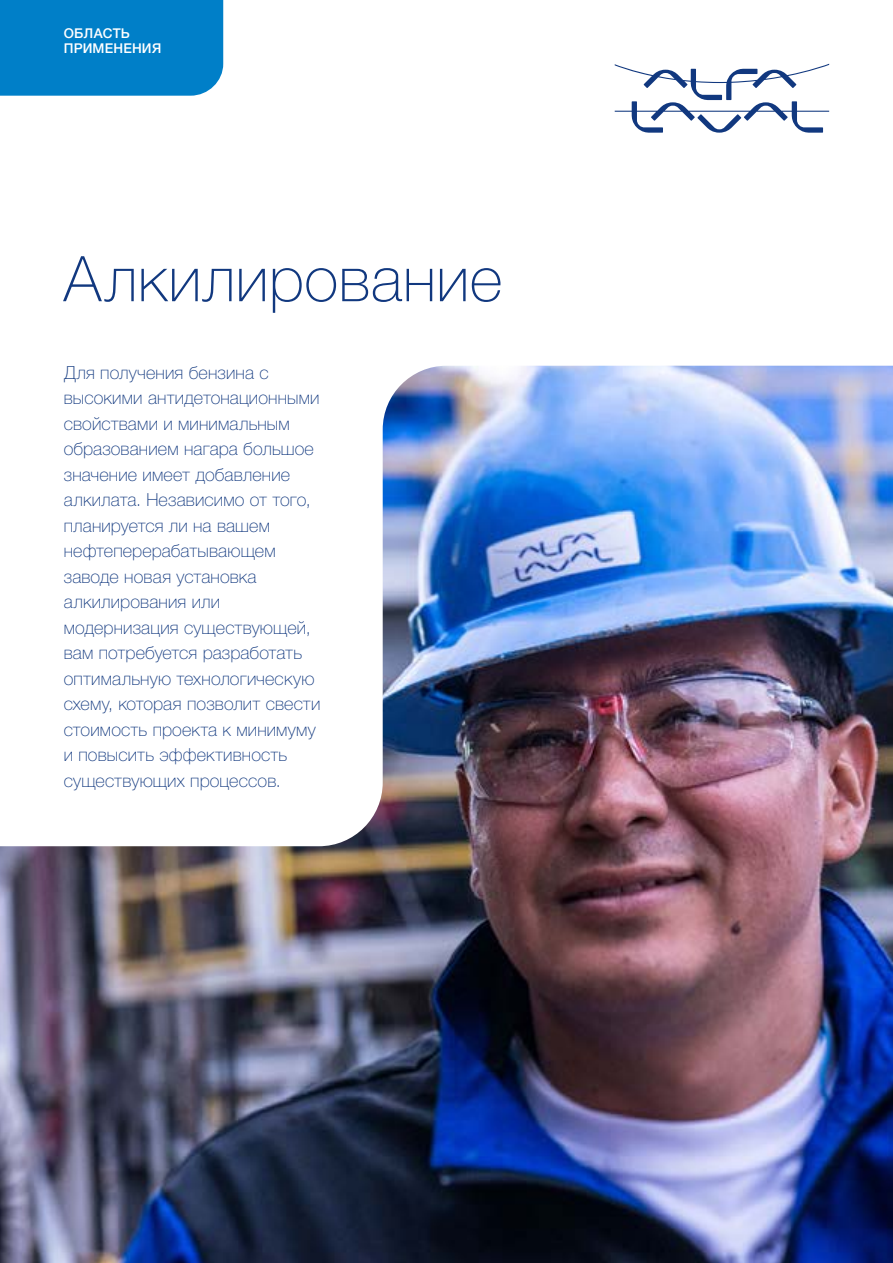
<style>
.page{position:relative;width:893px;height:1263px;background:#fff}
.page>*{position:absolute;margin:0;border:0;box-sizing:border-box;transform-origin:0 0}
.t1{font:100 63px "Helvetica Neue LTW1 G";letter-spacing:.01em;color:#11387f}
.t2{font:100 18px/25.5px "Helvetica Neue LTW1 G";letter-spacing:.005em;color:#11387f}
.t3{font:500 13.5px/15px "Helvetica Neue LTW1 G";letter-spacing:.01em;color:#fff}
</style>
<div class="page">
<svg style="left:615px;top:64px;width:214px;height:69px"></svg>
<div style="left:0;top:0;width:223px;height:96px;background:#007fc8"></div>
<img style="left:0;top:366px;width:893px;height:897px">
<p class="t3" style="left:64px;top:26px;width:99px">ОБЛАСТЬ<br>ПРИМЕНЕНИЯ</p>
<h1 class="t1" style="left:64px;top:241px;width:440px">Алкилирование</h1>
<p class="t2" style="left:64px;top:359px;width:258px">Для получения бензина с высокими антидетонационными свойствами и минимальным образованием нагара большое значение имеет добавление алкилата. Независимо от того, планируется ли на вашем нефтеперерабатывающем заводе новая установка алкилирования или модернизация существующей, вам потребуется разработать оптимальную технологическую схему, которая позволит свести стоимость проекта к минимуму и повысить эффективность существующих процессов.</p>
</div>
